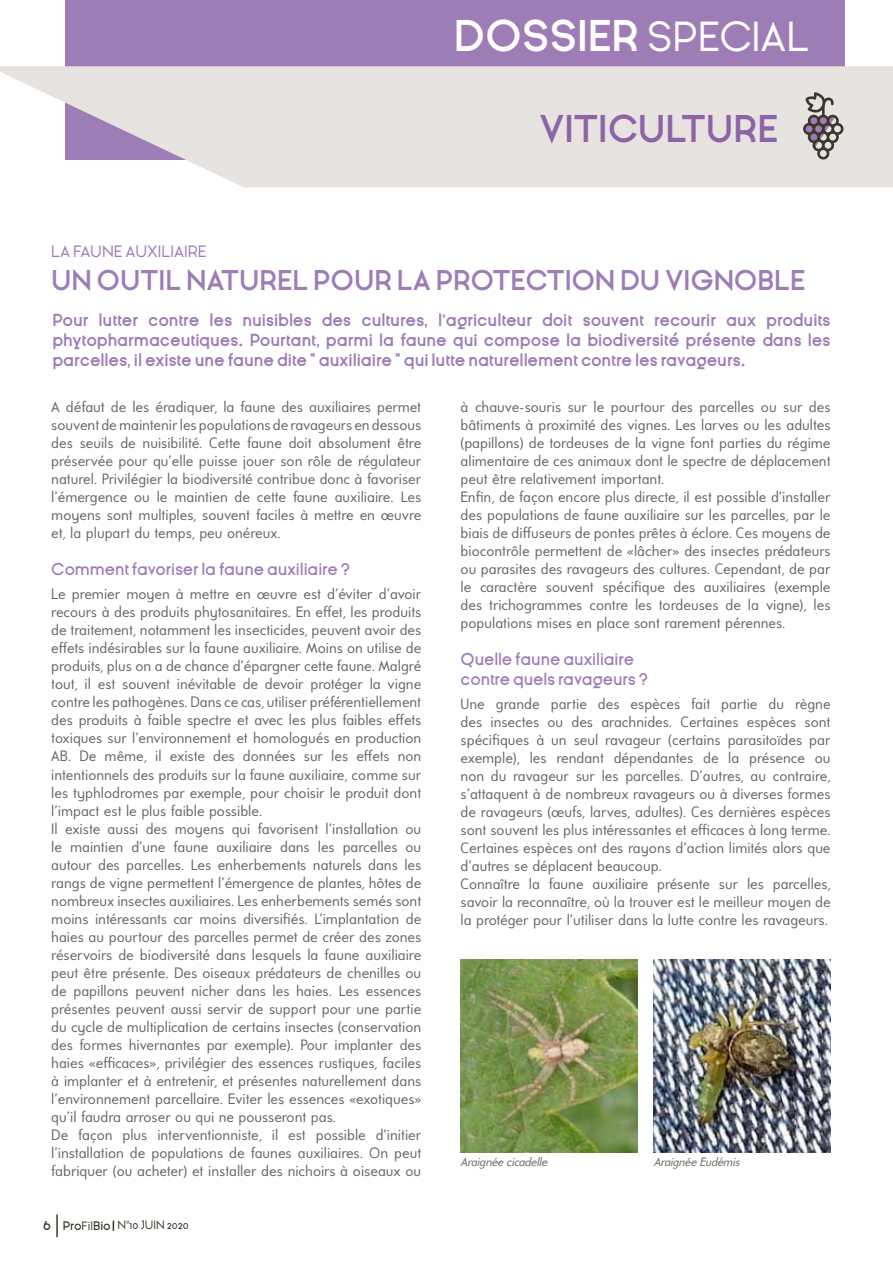
<style>
.page{position:relative;width:893px;height:1263px;background:#fff}
.page>*{position:absolute;margin:0;border:0;box-sizing:border-box;transform-origin:0 0}
.t1{font:700 42px "Ginora Sans";color:#fff}
.t2{font:700 36.6px "Ginora Sans";color:#8d64a8}
.t3{font:700 27px "Ginora Sans";color:#9e7cb6}
.t4{font:700 16.5px/19.8px "Ginora Sans";letter-spacing:-.01em;color:#9e7cb6;text-align:justify}
.t5{font:600 16.5px/19.8px "Ginora Sans";color:#9e7cb6}
.t6{font:16.5px "Ginora Sans";color:#9e7cb6}
.t7{font:15px/18px "Universalis ADF Std";color:#636860}
.t8{font:italic 12px "Universalis ADF Std";letter-spacing:-.02em;color:#636860}
.t9{font:12px "Ginora Sans";color:#3d382b}
.s1{font-weight:400}
.s2{font-weight:600}
.s3{font-size:18px}
</style>
<div class="page">
<hr style="left:56px;top:1214px;width:2px;height:23px;background:#3d382b">
<div style="left:65px;top:0;width:779px;height:160px;background:#9e7cb6"></div>
<svg style="left:0;top:66px;width:893px;height:121px;background:#e6e2e1"></svg>
<svg style="left:803px;top:92px;width:40px;height:68px;background:#a8a2a0"></svg>
<img style="left:461px;top:959px;width:176px;height:193px">
<img style="left:654px;top:959px;width:176px;height:193px">
<h1 class="t1" style="left:454px;top:14px;width:357px">DOSSIER <span class="s1">SPECIAL</span></h1>
<h2 class="t2" style="left:540px;top:110px;width:23px">viticulture</h2>
<p class="t6" style="left:51px;top:243px;width:157px">LA FAU NE AUXILIAIRE</p>
<h3 class="t3" style="left:51px;top:266px;width:64px">Un outil</h3>
<h3 class="t3" style="left:186px;top:266px;width:19px">naturel</h3>
<h3 class="t3" style="left:313px;top:266px;width:38px">pour</h3>
<h3 class="t3" style="left:397px;top:266px;width:75px">la protection</h3>
<h3 class="t3" style="left:620px;top:266px;width:64px">du vignoble</h3>
<p class="t4" style="left:52px;top:311px;width:780px">Pour lutter contre les nuisibles des cultures, l’agriculteur doit souvent recourir aux produits phytopharmaceutiques. Pourtant, parmi la faune qui compose la biodiversité présente dans les parcelles, il existe une faune dite <span class="s2">˝</span> auxiliaire <span class="s2">˝</span> qui lutte naturellement contre les ravageurs.</p>
<p class="t7" style="left:51px;top:397px;width:371px;text-align:justify">A défaut de les éradiquer, la faune des auxiliaires permet souvent de maintenir les populations de ravageurs en dessous des seuils de nuisibilité. Cette faune doit absolument être préservée pour qu’elle puisse jouer son rôle de régulateur naturel. Privilégier la biodiversité contribue donc à favoriser l’émergence ou le maintien de cette faune auxiliaire. Les moyens sont multiples, souvent faciles à mettre en œuvre et, la plupart du temps, peu onéreux.</p>
<p class="t5" style="left:51px;top:560px;width:300px">Comment favoriser la faune auxiliaire ?</p>
<p class="t7" style="left:51px;top:585px;width:371px">Le premier moyen à mettre en œuvre est d’éviter d’avoir recours à des produits phytosanitaires. En effet, les produits de traitement, notamment les insecticides, peuvent avoir des effets indésirables sur la faune auxiliaire. Moins on utilise de produits, plus on a de chance d’épargner cette faune. Malgré tout, il est souvent inévitable de devoir protéger la vigne contre les pathogènes. Dans ce cas, utiliser préférentiellement des produits à faible spectre et avec les plus faibles effets toxiques sur l’environnement et homologués en production AB. De même, il existe des données sur les effets non intentionnels des produits sur la faune auxiliaire, comme sur les typhlodromes par exemple, pour choisir le produit dont l’impact est le plus faible possible.<br>Il existe aussi des moyens qui favorisent l’installation ou le maintien d’une faune auxiliaire dans les parcelles ou autour des parcelles. Les enherbements naturels dans les rangs de vigne permettent l’émergence de plantes, hôtes de nombreux insectes auxiliaires. Les enherbements semés sont moins intéressants car moins diversifiés. L’implantation de haies au pourtour des parcelles permet de créer des zones réservoirs de biodiversité dans lesquels la faune auxiliaire peut être présente. Des oiseaux prédateurs de chenilles ou de papillons peuvent nicher dans les haies. Les essences présentes peuvent aussi servir de support pour une partie du cycle de multiplication de certains insectes (conservation des formes hivernantes par exemple). Pour implanter des haies «efficaces», privilégier des essences rustiques, faciles à implanter et à entretenir, et présentes naturellement dans l’environnement parcellaire. Eviter les essences «exotiques» qu’il faudra arroser ou qui ne pousseront pas.<br>De façon plus interventionniste, il est possible d’initier l’installation de populations de faunes auxiliaires. On peut fabriquer (ou acheter) et installer des nichoirs à oiseaux ou</p>
<p class="t9" style="left:43px;top:1218px;width:147px"><span class="s3">6</span> <span class="s2">Pro</span>FIL<span class="s2">Bio</span> N°10 JUIN 2020</p>
<p class="t7" style="left:461px;top:397px;width:371px">à chauve-souris sur le pourtour des parcelles ou sur des bâtiments à proximité des vignes. Les larves ou les adultes (papillons) de tordeuses de la vigne font parties du régime alimentaire de ces animaux dont le spectre de déplacement peut être relativement important.<br>Enfin, de façon encore plus directe, il est possible d’installer des populations de faune auxiliaire sur les parcelles, par le biais de diffuseurs de pontes prêtes à éclore. Ces moyens de biocontrôle permettent de «lâcher» des insectes prédateurs ou parasites des ravageurs des cultures. Cependant, de par le caractère souvent spécifique des auxiliaires (exemple des trichogrammes contre les tordeuses de la vigne), les populations mises en place sont rarement pérennes.</p>
<p class="t5" style="left:461px;top:650px;width:189px">Quelle faune auxiliaire contre quels ravageurs ?</p>
<p class="t7" style="left:461px;top:695px;width:371px">Une grande partie des espèces fait partie du règne des insectes ou des arachnides. Certaines espèces sont spécifiques à un seul ravageur (certains parasitoïdes par exemple), les rendant dépendantes de la présence ou non du ravageur sur les parcelles. D’autres, au contraire, s’attaquent à de nombreux ravageurs ou à diverses formes de ravageurs (œufs, larves, adultes). Ces dernières espèces sont souvent les plus intéressantes et efficaces à long terme.<br>Certaines espèces ont des rayons d’action limités alors que d’autres se déplacent beaucoup.<br>Connaître la faune auxiliaire présente sur les parcelles, savoir la reconnaître, où la trouver est le meilleur moyen de la protéger pour l’utiliser dans la lutte contre les ravageurs.</p>
<p class="t8" style="left:461px;top:1154px;width:88px">Araignée cicadelle</p>
<p class="t8" style="left:654px;top:1154px;width:87px">Araignée Eudémis</p>
</div>
